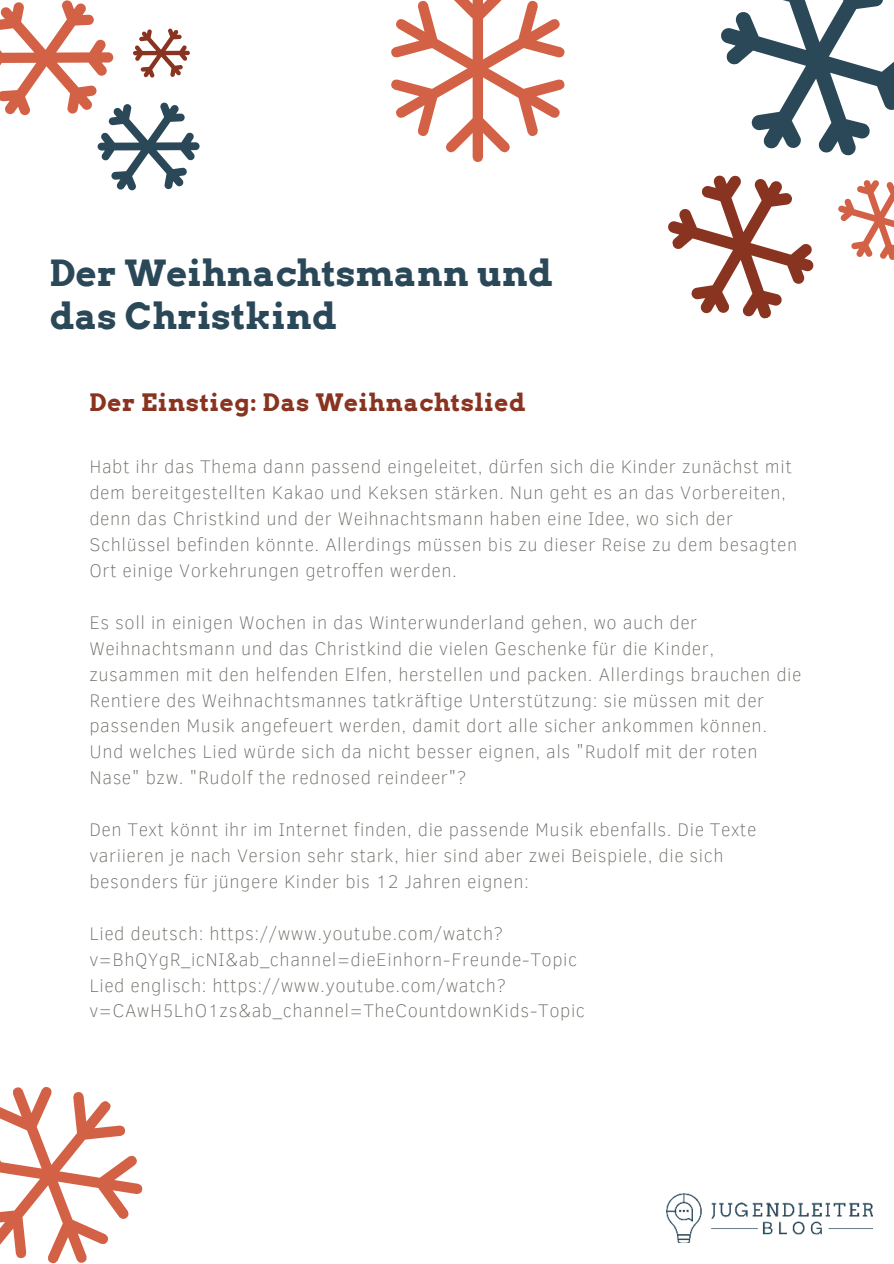
<style>
.page{position:relative;width:894px;height:1264px;background:#fff}
.page>*{position:absolute;margin:0;border:0;box-sizing:border-box;transform-origin:0 0}
.t1{font:700 36px/42.8px "Arvo";letter-spacing:.01em;color:#2a4858}
.t2{font:700 24px "Arvo";letter-spacing:.03em;color:#883420}
.t3{font:100 18.75px/26px "Clear Sans";letter-spacing:.03em;color:#696963}
</style>
<div class="page">
<svg style="left:0;top:0;width:199px;height:190px"></svg>
<svg style="left:721px;top:0;width:172px;height:156px"></svg>
<svg style="left:668px;top:175px;width:145px;height:144px"></svg>
<svg style="left:838px;top:180px;width:55px;height:80px"></svg>
<svg style="left:391px;top:0;width:174px;height:162px"></svg>
<svg style="left:0;top:1087px;width:143px;height:176px"></svg>
<img style="left:666px;top:1193px;width:205px;height:49px">
<h1 class="t1" style="left:50px;top:252px;width:504px">Der Weihnachtsmann und das Christkind</h1>
<p class="t2" style="left:89px;top:387px;width:437px">Der Einstieg: Das Weihnachtslied</p>
<p class="t3" style="left:89px;top:454px;width:709px">Habt ihr das Thema dann passend eingeleitet, dürfen sich die Kinder zunächst mit dem bereitgestellten Kakao und Keksen stärken. Nun geht es an das Vorbereiten, denn das Christkind und der Weihnachtsmann haben eine Idee, wo sich der Schlüssel befinden könnte. Allerdings müssen bis zu dieser Reise zu dem besagten Ort einige Vorkehrungen getroffen werden.</p>
<p class="t3" style="left:89px;top:609px;width:713px">Es soll in einigen Wochen in das Winterwunderland gehen, wo auch der Weihnachtsmann und das Christkind die vielen Geschenke für die Kinder, zusammen mit den helfenden Elfen, herstellen und packen. Allerdings brauchen die Rentiere des Weihnachtsmannes tatkräftige Unterstützung: sie müssen mit der passenden Musik angefeuert werden, damit dort alle sicher ankommen können.<br>Und welches Lied würde sich da nicht besser eignen, als "Rudolf mit der roten Nase" bzw. "Rudolf the rednosed reindeer"?</p>
<p class="t3" style="left:89px;top:816px;width:668px">Den Text könnt ihr im Internet finden, die passende Musik ebenfalls. Die Texte variieren je nach Version sehr stark, hier sind aber zwei Beispiele, die sich besonders für jüngere Kinder bis 12 Jahren eignen:</p>
<p class="t3" style="left:89px;top:920px;width:497px">Lied deutsch: https://www.youtube.com/watch? v=BhQYgR_icNI&amp;ab_channel=dieEinhorn-Freunde-Topic Lied englisch: https://www.youtube.com/watch? v=CAwH5LhO1zs&amp;ab_channel=TheCountdownKids-Topic</p>
</div>
